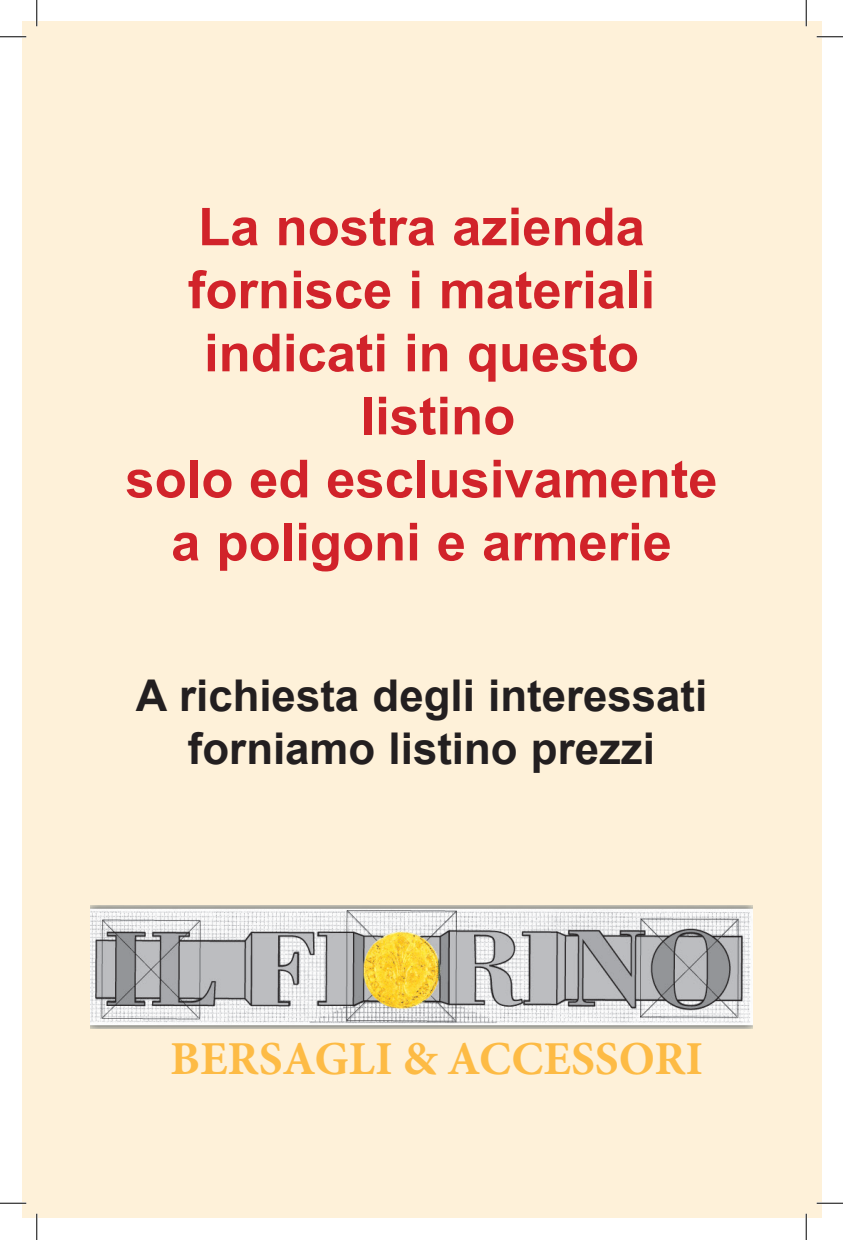
<style>
.page{position:relative;width:843px;height:1240px;background:#fff}
.page>*{position:absolute;margin:0;border:0;box-sizing:border-box;transform-origin:0 0}
.t1{font:700 52.5px "Arial";color:#d1232a}
.t2{font:700 47.25px "Minion Pro";color:#fdbb45}
.t3{font:700 43.75px/52.5px "Arial";color:#231f20;text-align:center}
</style>
<div class="page">
<div style="left:22px;top:22px;width:799px;height:1195px;background:#fef1d9"></div>
<img style="left:90px;top:905px;width:662px;height:123px">
<hr style="left:0;top:36px;width:26px;height:2px;background:#fff">
<hr style="left:816px;top:36px;width:26px;height:2px;background:#fff">
<hr style="left:0;top:1201px;width:26px;height:3px;background:#fff">
<hr style="left:816px;top:1201px;width:26px;height:3px;background:#fff">
<hr style="left:36px;top:0;width:2px;height:26px;background:#fff">
<hr style="left:36px;top:1213px;width:2px;height:26px;background:#fff">
<hr style="left:805px;top:0;width:2px;height:26px;background:#fff">
<hr style="left:805px;top:1213px;width:2px;height:26px;background:#fff">
<svg style="left:0;top:36px;width:26px;height:1px"></svg>
<svg style="left:816px;top:36px;width:26px;height:1px"></svg>
<svg style="left:0;top:1202px;width:26px;height:1px"></svg>
<svg style="left:816px;top:1202px;width:26px;height:1px"></svg>
<svg style="left:36px;top:0;width:1px;height:26px"></svg>
<svg style="left:36px;top:1213px;width:1px;height:26px"></svg>
<svg style="left:805px;top:0;width:1px;height:26px"></svg>
<svg style="left:805px;top:1213px;width:1px;height:26px"></svg>
<p class="t1" style="left:198px;top:192px;width:448px">La nostra azienda</p>
<p class="t1" style="left:188px;top:255px;width:468px">fornisce i materiali</p>
<p class="t1" style="left:204px;top:318px;width:436px">indicati in questo</p>
<p class="t1" style="left:360px;top:381px;width:156px">listino</p>
<p class="t1" style="left:125px;top:444px;width:593px">solo ed esclusivamente</p>
<p class="t1" style="left:171px;top:507px;width:502px">a poligoni e armerie</p>
<p class="t3" style="left:136px;top:671px;width:572px">A richiesta degli interessati forniamo listino prezzi</p>
<p class="t2" style="left:170px;top:1025px;width:534px">BERSAGLI &amp; ACCESSORI</p>
</div>
